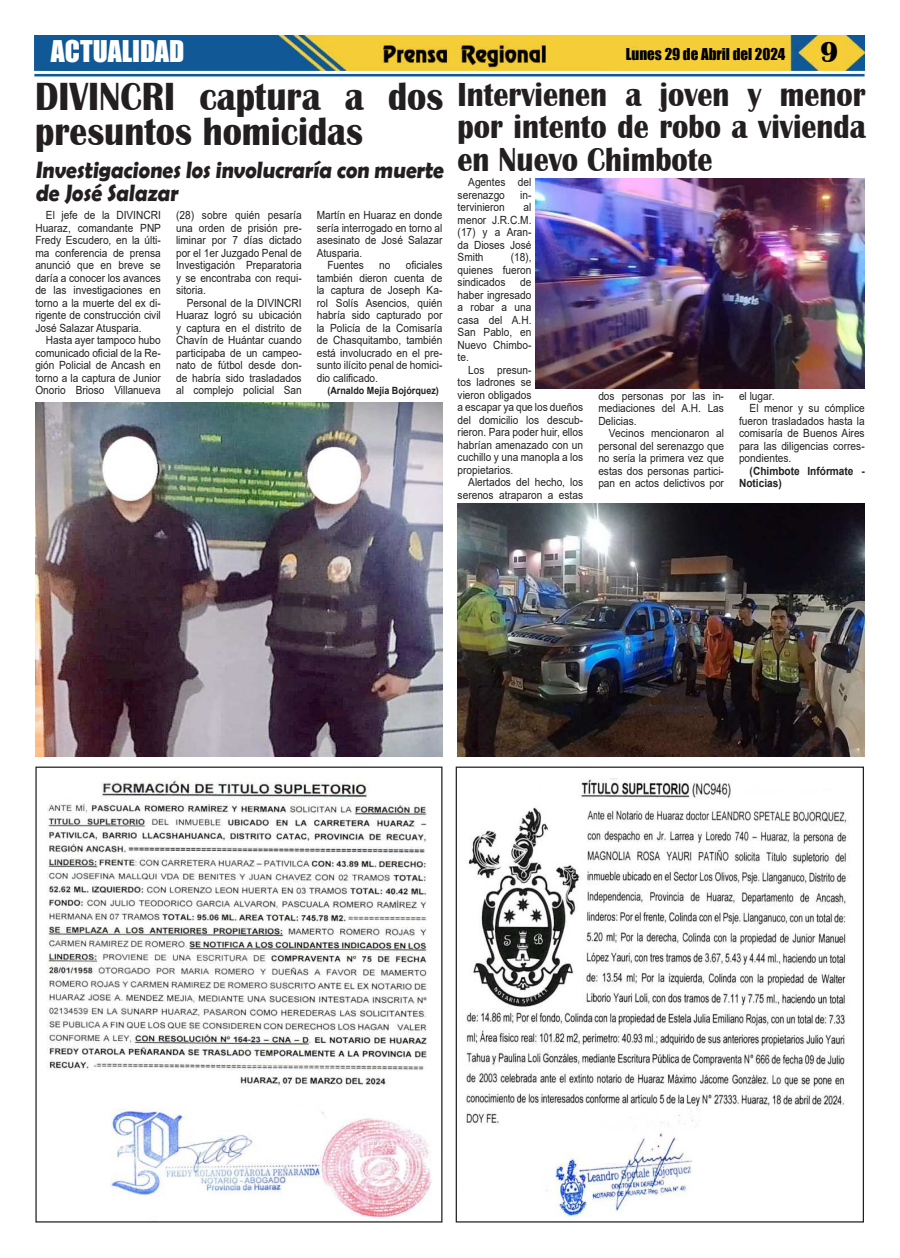
<style>
.page{position:relative;width:900px;height:1258px;background:#fff}
.page>*{position:absolute;margin:0;border:0;box-sizing:border-box;transform-origin:0 0}
.t1{font:700 40.38px/35px "Britannic";color:#231f20;scale:.88 1}
.t2{font:700 34.25px/32.5px "Britannic";color:#231f20;text-align:justify;scale:.88 1}
.t3{font:27.5px "Impact";color:#fff}
.t4{font:700 23.75px/23.8px "Berlin Sans FB Demi";color:#231f20;scale:.91 1}
.t5{font:15px "Impact";color:#000}
.t6{font:11.25px/12.5px "Arial";color:#231f20;text-align:justify;scale:.9 1}
.t7{font:700 11.25px/12.5px "Arial";color:#231f20;scale:.9 1}
.t8{font:700 10px "Arial";color:#231f20;scale:.9 1}
.s1{font-family:"Britannic";font-weight:700;font-size:30px}
</style>
<div class="page">
<img style="left:34px;top:35px;width:831px;height:35px">
<hr style="left:34px;top:74px;width:831px;height:2px;background:#0f5998">
<img style="left:380px;top:41px;width:169px;height:27px">
<img style="left:465px;top:778px;width:382px;height:439px">
<img style="left:47px;top:778px;width:385px;height:442px">
<img style="left:35px;top:402px;width:408px;height:354px">
<img style="left:458px;top:503px;width:407px;height:253px">
<img style="left:535px;top:178px;width:329px;height:210px">
<h3 class="t3" style="left:51px;top:37px;width:135px">ACTUALIDAD</h3>
<h3 class="t5" style="left:626px;top:46px;width:214px">Lunes 29 de Abril del 2024 <span class="s1">9</span></h3>
<h1 class="t1" style="left:35px;top:82px;width:465px">DIVINCRI captura a dos presuntos homicidas</h1>
<h2 class="t2" style="left:457px;top:81px;width:465px">Intervienen a joven y menor por intento de robo a vivienda en Nuevo Chimbote</h2>
<p class="t6" style="left:458px;top:177px;width:84px;text-indent:11px">Agentes del serenazgo</p>
<h3 class="t4" style="left:35px;top:160px;width:452px">Investigaciones los involucraría con muerte de José Salazar</h3>
<p class="t6" style="left:520px;top:190px;width:14px">in-</p>
<p class="t6" style="left:458px;top:202px;width:54px">tervinieron</p>
<p class="t6" style="left:458px;top:202px;width:84px;text-indent:66px">al menor J.R.C.M. (17) y a Aran&shy;da Dioses José Smith</p>
<p class="t6" style="left:35px;top:209px;width:141px;text-indent:11px">El jefe de la DIVINCRI Huaraz, comandante PNP Fredy Escudero, en la últi&shy;ma conferencia de prensa anunció que en breve se daría a conocer los avances de las investigaciones en torno a la muerte del ex di&shy;rigente de construcción civil José Salazar Atusparia.</p>
<p class="t6" style="left:35px;top:334px;width:141px;text-indent:11px">Hasta ayer tampoco hubo comunicado o昀椀cial de la Re&shy;gión Policial de Ancash en torno a la captura de Junior Onorio Brioso Villanueva</p>
<p class="t6" style="left:176px;top:209px;width:141px">(28) sobre quién pesaría una orden de prisión pre&shy;liminar por 7 días dictado por el 1er Juzgado Penal de Investigación Preparatoria y se encontraba con requi&shy;sitoria.</p>
<p class="t6" style="left:176px;top:296px;width:141px;text-indent:11px">Personal de la DIVINCRI Huaraz logró su ubicación y captura en el distrito de Chavín de Huántar cuando participaba de un campeo&shy;nato de fútbol desde don&shy;de habría sido trasladados al complejo policial San</p>
<p class="t6" style="left:317px;top:209px;width:141px">Martín en Huaraz en donde</p>
<p class="t6" style="left:317px;top:222px;width:141px">sería interrogado en torno al</p>
<p class="t6" style="left:317px;top:235px;width:141px">asesinato de José Salazar</p>
<p class="t6" style="left:317px;top:247px;width:52px">Atusparia.</p>
<p class="t6" style="left:327px;top:259px;width:42px">Fuentes</p>
<p class="t6" style="left:379px;top:259px;width:14px">no</p>
<p class="t6" style="left:458px;top:251px;width:84px;text-indent:53px">(18), quienes fueron sindicados</p>
<p class="t6" style="left:317px;top:259px;width:141px;text-indent:89px">o昀椀ciales también dieron cuenta de la captura de Joseph Ka&shy;rol Solís Asencios, quién habría sido capturado por la Policía de la Comisaría de Chasquitambo, también está involucrado en el pre&shy;sunto ilícito penal de homici&shy;dio cali昀椀cado.</p>
<p class="t8" style="left:327px;top:387px;width:125px">(Arnaldo Mejía Bojórquez)</p>
<p class="t6" style="left:458px;top:277px;width:84px;text-indent:63px">de haber ingresado a robar a una casa del A.H.<br>San Pablo, en Nuevo Chimbo&shy;te.</p>
<p class="t6" style="left:458px;top:363px;width:141px;text-align:left;text-indent:11px">Los presun-<br>tos ladrones se<br>vieron obligados<br>a escapar ya que los dueños del domicilio los descub&shy;rieron. Para poder huir, ellos habrían amenazado con un cuchillo y una manopla a los propietarios.</p>
<p class="t6" style="left:458px;top:476px;width:141px;text-align:right">Alertados del hecho, los serenos atraparon a estas</p>
<p class="t6" style="left:598px;top:391px;width:141px">dos personas por las in&shy;mediaciones del A.H. Las Delicias.</p>
<p class="t6" style="left:598px;top:427px;width:141px;text-indent:11px">Vecinos mencionaron al personal del serenazgo que no sería la primera vez que estas dos personas partici&shy;pan en actos delictivos por</p>
<p class="t6" style="left:739px;top:391px;width:41px">el lugar.</p>
<p class="t6" style="left:750px;top:403px;width:129px">El menor y su cómplice</p>
<p class="t6" style="left:739px;top:414px;width:141px">fueron trasladados hasta la</p>
<p class="t6" style="left:739px;top:428px;width:141px">comisaría de Buenos Aires</p>
<p class="t6" style="left:739px;top:441px;width:141px">para las diligencias corres-</p>
<p class="t6" style="left:739px;top:453px;width:60px">pondientes.</p>
<p class="t7" style="left:739px;top:466px;width:141px;text-indent:11px">(Chimbote Infórmate -<br>Noticias)</p>
</div>
